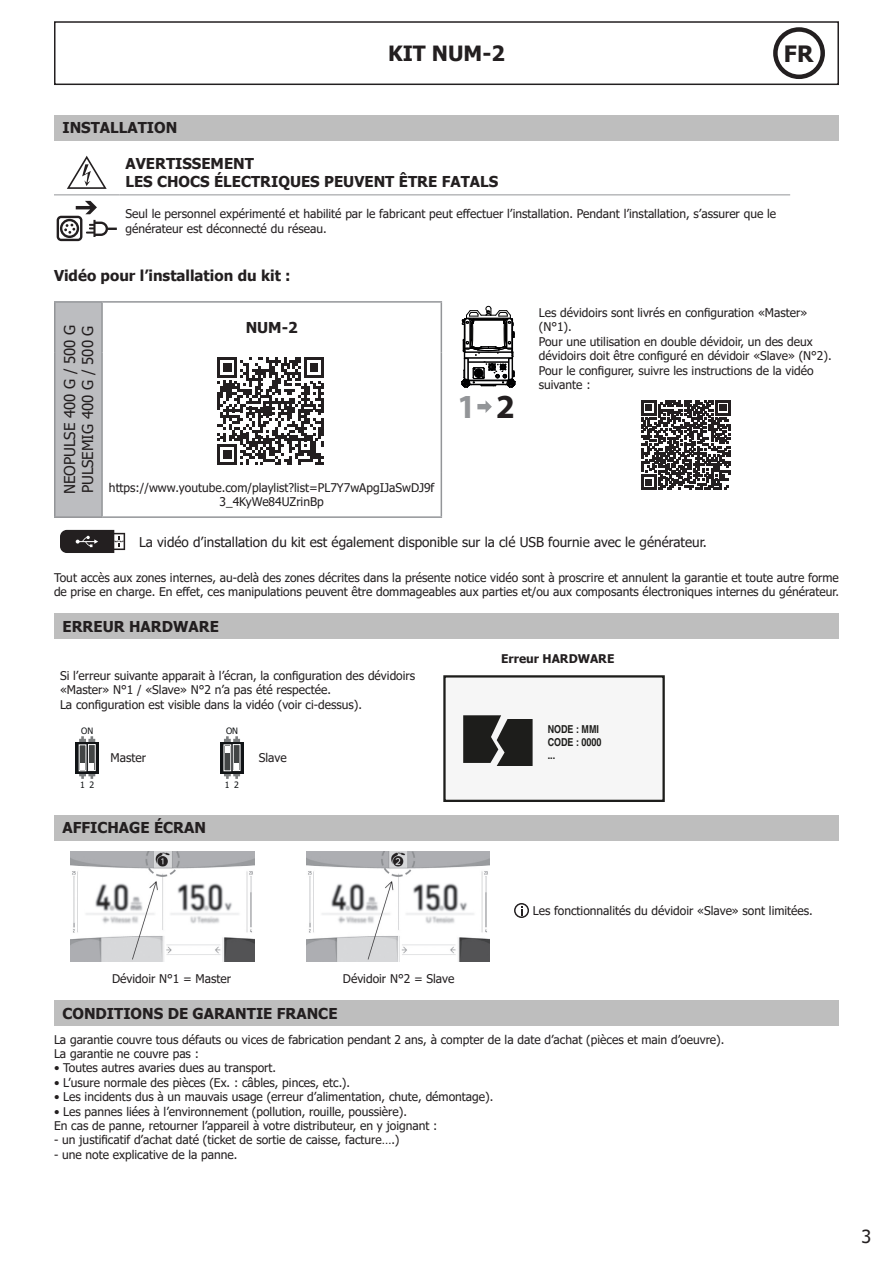
<style>
.page{position:relative;width:893px;height:1263px;background:#fff}
.page>*{position:absolute;margin:0;border:0;box-sizing:border-box;transform-origin:0 0}
.t1{font:700 33.75px "Myriad Pro";color:#939598}
.t2{font:700 22.5px "Tahoma";color:#231f20}
.t3{font:700 21px "Tahoma";color:#231f20}
.t4{font:18px "Tahoma";color:#231f20}
.t5{font:700 15px "Tahoma";color:#231f20}
.t6{font:15px "Tahoma";color:#231f20}
.t7{font:13.5px "Tahoma";color:#231f20}
.t8{font:12px/14.4px "Tahoma";color:#231f20}
.t9{font:700 12px "Tahoma";color:#231f20}
.t10{font:700 condensed 10.95px/13px "Helvetica";color:#1d1d1b}
.t11{font:8.7px "Tahoma";color:#111416}
.s1{color:#231f20}
</style>
<div class="page">
<div style="left:54px;top:21px;width:785px;height:64px;border:2px solid #231f20"></div>
<div style="left:773px;top:27px;width:52px;height:52px;border:4px solid #231f20;border-radius:50%"></div>
<div style="left:54px;top:115px;width:784px;height:25px;background:#bebebe"></div>
<hr style="left:54px;top:195px;width:65px;height:1px;background:#939598">
<hr style="left:119px;top:195px;width:671px;height:1px;background:#939598">
<svg style="left:67px;top:156px;width:40px;height:33px"></svg>
<svg style="left:57px;top:201px;width:60px;height:40px"></svg>
<div style="left:55px;top:302px;width:47px;height:215px;background:#bcbdc0"></div>
<hr style="left:54px;top:301px;width:48px;height:2px;background:#939598">
<hr style="left:54px;top:303px;width:2px;height:49px;background:#939598">
<hr style="left:102px;top:301px;width:340px;height:2px;background:#939598">
<hr style="left:101px;top:303px;width:2px;height:49px;background:#939598">
<hr style="left:441px;top:303px;width:1px;height:49px;background:#939598">
<hr style="left:54px;top:352px;width:2px;height:120px;background:#939598">
<hr style="left:101px;top:352px;width:2px;height:120px;background:#939598">
<hr style="left:441px;top:352px;width:1px;height:120px;background:#939598">
<hr style="left:54px;top:472px;width:2px;height:44px;background:#939598">
<hr style="left:101px;top:472px;width:2px;height:44px;background:#939598">
<hr style="left:441px;top:472px;width:1px;height:44px;background:#939598">
<hr style="left:54px;top:516px;width:48px;height:2px;background:#939598">
<hr style="left:102px;top:516px;width:340px;height:2px;background:#939598">
<svg style="left:461px;top:306px;width:55px;height:82px"></svg>
<svg style="left:477px;top:400px;width:15px;height:13px"></svg>
<svg style="left:641px;top:400px;width:90px;height:90px"></svg>
<svg style="left:217px;top:357px;width:107px;height:107px"></svg>
<svg style="left:60px;top:530px;width:65px;height:23px"></svg>
<div style="left:54px;top:613px;width:784px;height:25px;background:#bebebe"></div>
<svg style="left:79px;top:736px;width:16px;height:6px"></svg>
<svg style="left:76px;top:742px;width:23px;height:31px"></svg>
<div style="left:79px;top:745px;width:7px;height:26px;background:#424545"></div>
<div style="left:88px;top:744px;width:7px;height:26px;background:#424545"></div>
<div style="left:88px;top:744px;width:8px;height:27px;border:1px solid #fff"></div>
<svg style="left:79px;top:763px;width:16px;height:16px"></svg>
<svg style="left:221px;top:742px;width:23px;height:31px"></svg>
<div style="left:224px;top:745px;width:7px;height:26px;background:#424545"></div>
<div style="left:224px;top:744px;width:7px;height:27px;border:1px solid #fff"></div>
<div style="left:233px;top:744px;width:7px;height:26px;background:#424545"></div>
<div style="left:233px;top:744px;width:7px;height:27px;border:1px solid #fff"></div>
<svg style="left:224px;top:763px;width:16px;height:16px"></svg>
<svg style="left:224px;top:736px;width:16px;height:16px"></svg>
<div style="left:444px;top:676px;width:220px;height:125px;background:#f6f6f6"></div>
<div style="left:443px;top:675px;width:222px;height:127px;border:2px solid #1d1d1b"></div>
<svg style="left:463px;top:715px;width:70px;height:51px"></svg>
<div style="left:54px;top:815px;width:784px;height:25px;background:#bebebe"></div>
<img style="left:71px;top:852px;width:183px;height:109px">
<img style="left:306px;top:852px;width:184px;height:109px">
<svg style="left:514px;top:903px;width:15px;height:15px"></svg>
<div style="left:54px;top:1000px;width:784px;height:26px;background:#bebebe"></div>
<p class="t3" style="left:388px;top:39px;width:118px">KIT NUM-2</p>
<p class="t2" style="left:784px;top:38px;width:31px">FR</p>
<p class="t5" style="left:63px;top:117px;width:116px">INSTALLATION</p>
<p class="t5" style="left:125px;top:153px;width:130px">AVERTISSEMENT</p>
<p class="t5" style="left:125px;top:171px;width:374px">LES CHOCS ÉLECTRIQUES PEUVENT ÊTRE FATALS</p>
<p class="t8" style="left:125px;top:207px;width:652px">Seul le personnel expérimenté et habilité par le fabricant peut effectuer l’installation. Pendant l’installation, s’assurer que le générateur est déconnecté du réseau.</p>
<p class="t5" style="left:54px;top:265px;width:238px">Vidéo pour l’installation du kit :</p>
<p class="t8" style="left:539px;top:306px;width:294px">Les dévidoirs sont livrés en configuration «Master» (N°1).<br>Pour une utilisation en double dévidoir, un des deux dévidoirs doit être configuré en dévidoir «Slave» (N°2).<br>Pour le configurer, suivre les instructions de la vidéo suivante :</p>
<p class="t6" style="left:60px;top:494px;width:171px;rotate:-90deg">NEOPULSE 400 G / 500 G</p>
<p class="t6" style="left:78px;top:493px;width:169px;rotate:-90deg">PULSEMIG 400 G / 500 G</p>
<p class="t5" style="left:246px;top:317px;width:54px">NUM-2</p>
<p class="t1" style="left:457px;top:385px;width:59px">1 <span class="s1">2</span></p>
<p class="t8" style="left:109px;top:481px;width:327px;text-align:center">https://www.youtube.com/playlist?list=PL7Y7wApgIJaSwDJ9f<br>3_4KyWe84UZrinBp</p>
<p class="t7" style="left:139px;top:533px;width:569px">La vidéo d’installation du kit est également disponible sur la clé USB fournie avec le générateur.</p>
<p class="t8" style="left:54px;top:571px;width:786px">Tout accès aux zones internes, au-delà des zones décrites dans la présente notice vidéo sont à proscrire et annulent la garantie et toute autre forme de prise en charge. En effet, ces manipulations peuvent être dommageables aux parties et/ou aux composants électroniques internes du générateur.</p>
<p class="t5" style="left:63px;top:615px;width:158px">ERREUR HARDWARE</p>
<p class="t8" style="left:60px;top:669px;width:357px">Si l’erreur suivante apparait à l’écran, la configuration des dévidoirs</p>
<p class="t8" style="left:60px;top:683px;width:273px">«Master» N°1 / «Slave» N°2 n’a pas été respectée.</p>
<p class="t8" style="left:60px;top:698px;width:304px">La configuration est visible dans la vidéo (voir ci-dessus).</p>
<p class="t9" style="left:501px;top:650px;width:115px">Erreur HARDWARE</p>
<p class="t11" style="left:81px;top:724px;width:14px">ON</p>
<p class="t8" style="left:111px;top:751px;width:37px">Master</p>
<p class="t11" style="left:226px;top:724px;width:14px">ON</p>
<p class="t8" style="left:259px;top:751px;width:29px">Slave</p>
<p class="t10" style="left:548px;top:723px;width:55px">NODE : MMI<br>CODE : 0000 ...</p>
<p class="t11" style="left:80px;top:779px;width:16px">1 2</p>
<p class="t11" style="left:225px;top:779px;width:16px">1 2</p>
<p class="t5" style="left:63px;top:817px;width:145px">AFFICHAGE ÉCRAN</p>
<p class="t8" style="left:533px;top:904px;width:282px">Les fonctionnalités du dévidoir «Slave» sont limitées.</p>
<p class="t8" style="left:112px;top:972px;width:121px">Dévidoir N°1 = Master</p>
<p class="t8" style="left:343px;top:972px;width:113px">Dévidoir N°2 = Slave</p>
<p class="t5" style="left:63px;top:1003px;width:277px">CONDITIONS DE GARANTIE FRANCE</p>
<p class="t8" style="left:54px;top:1033px;width:672px">La garantie couvre tous défauts ou vices de fabrication pendant 2 ans, à compter de la date d’achat (pièces et main d’oeuvre).</p>
<p class="t8" style="left:54px;top:1047px;width:146px">La garantie ne couvre pas :</p>
<p class="t8" style="left:54px;top:1061px;width:224px">• Toutes autres avaries dues au transport.</p>
<p class="t8" style="left:54px;top:1076px;width:298px">• L’usure normale des pièces (Ex. : câbles, pinces, etc.).</p>
<p class="t8" style="left:54px;top:1090px;width:441px">• Les incidents dus à un mauvais usage (erreur d’alimentation, chute, démontage).</p>
<p class="t8" style="left:54px;top:1105px;width:355px">• Les pannes liées à l’environnement (pollution, rouille, poussière).</p>
<p class="t8" style="left:54px;top:1119px;width:385px">En cas de panne, retourner l’appareil à votre distributeur, en y joignant :</p>
<p class="t8" style="left:54px;top:1133px;width:347px">- un justificatif d’achat daté (ticket de sortie de caisse, facture….)</p>
<p class="t8" style="left:54px;top:1148px;width:185px">- une note explicative de la panne.</p>
<p class="t4" style="left:861px;top:1224px;width:11px">3</p>
</div>
